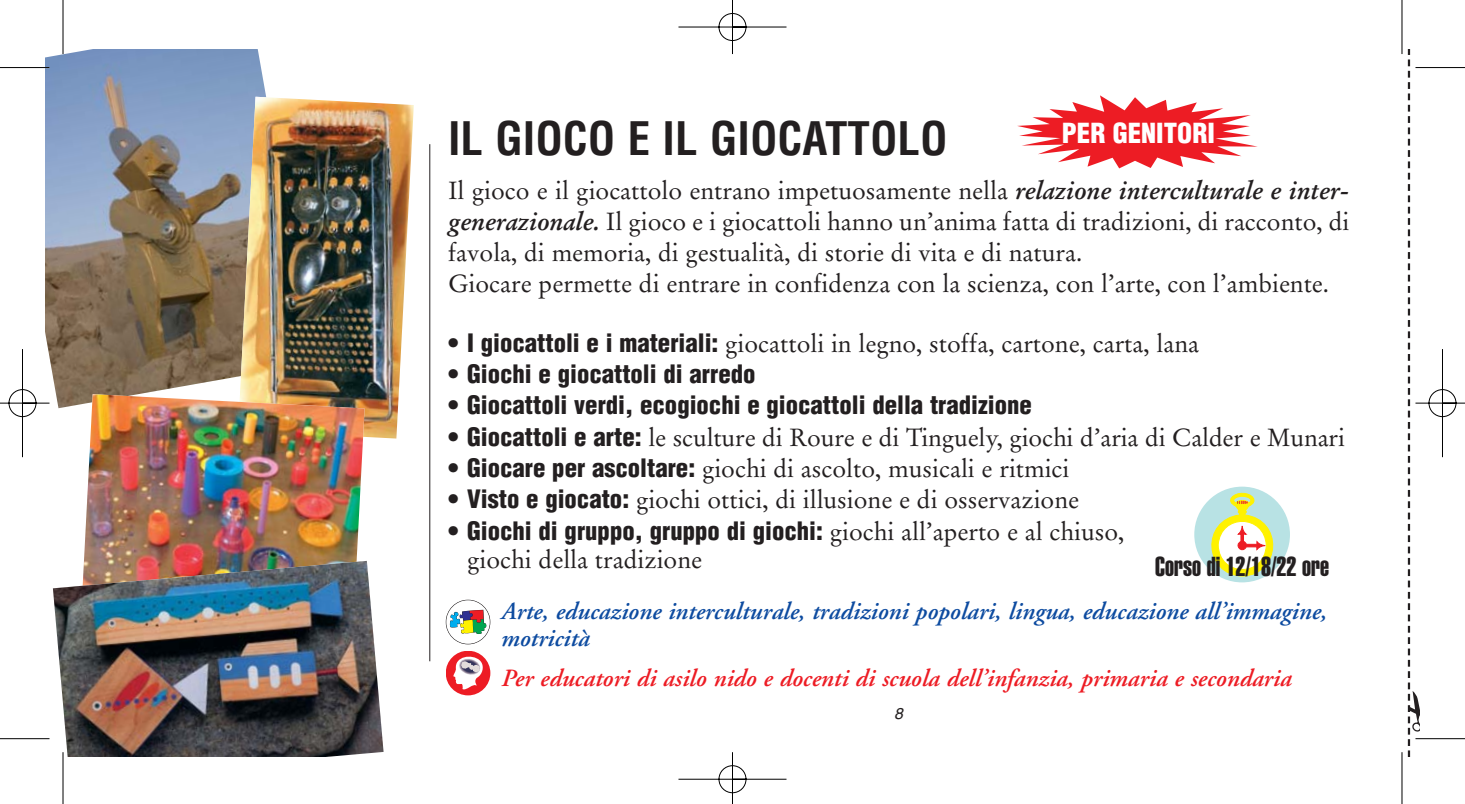
<style>
.page{position:relative;width:1465px;height:804px;background:#fff}
.page>*{position:absolute;margin:0;border:0;box-sizing:border-box;transform-origin:0 0}
.t1{font:700 condensed 45px "Helvetica";color:#231f20}
.t2{font:27px "Helvetica Extra Compressed";color:#231f20}
.t3{font:900 condensed 27px "Helvetica";color:#fff}
.t4{font:24.75px/31.3px "Stempel Garamond";color:#231f20}
.t5{font:900 condensed 24.75px "Helvetica";color:#231f20}
.t6{font:italic 600 24.75px/27px "Adobe Garamond";color:#0d4ba0}
.t7{font:italic 600 24.75px "Adobe Garamond";color:#ed1c24}
.t8{font:italic 15.75px "Helvetica";color:#231f20}
.s1{font-weight:700;font-style:italic}
.s2{font-family:"Helvetica";font-weight:900;font-stretch:condensed}
.s3{font-family:"Stempel Garamond";font-weight:400;font-stretch:normal}
</style>
<div class="page">
<img style="left:0;top:0;width:1465px;height:803px">
<svg style="left:1403px;top:50px;width:34px;height:706px"></svg>
<h1 class="t1" style="left:448px;top:121px;width:501px">IL GIOCO E IL GIOCATTOLO</h1>
<p class="t4" style="left:448px;top:177px;width:903px">Il gioco e il giocattolo entrano impetuosamente nella <span class="s1">relazione interculturale e inter&shy;generazionale.</span> Il gioco e i giocattoli hanno un’anima fatta di tradizioni, di racconto, di favola, di memoria, di gestualità, di storie di vita e di natura.<br>Giocare permette di entrare in confidenza con la scienza, con l’arte, con l’ambiente.</p>
<p class="t4" style="left:448px;top:330px;width:753px"><span class="s2">• I giocattoli e i materiali:</span> giocattoli in legno, stoffa, cartone, carta, lana</p>
<p class="t5" style="left:448px;top:364px;width:309px">• Giochi e giocattoli di arredo</p>
<p class="t5" style="left:448px;top:395px;width:585px">• Giocattoli verdi, ecogiochi e giocattoli della tradizione</p>
<p class="t4" style="left:448px;top:423px;width:898px"><span class="s2">• Giocattoli e arte:</span> le sculture di Roure e di Tinguely, giochi d’aria di Calder e Munari</p>
<p class="t4" style="left:448px;top:455px;width:623px"><span class="s2">• Giocare per ascoltare:</span> giochi di ascolto, musicali e ritmici</p>
<p class="t4" style="left:448px;top:486px;width:633px"><span class="s2">• Visto e giocato:</span> giochi ottici, di illusione e di osservazione</p>
<p class="t5" style="left:448px;top:521px;width:678px">• Giochi di gruppo, gruppo di giochi: <span class="s3">giochi all’aperto e al chiuso,</span></p>
<p class="t4" style="left:467px;top:545px;width:236px">giochi della tradizione</p>
<p class="t6" style="left:501px;top:600px;width:828px">Arte, educazione interculturale, tradizioni popolari, lingua, educazione all’immagine, motricità</p>
<p class="t7" style="left:502px;top:668px;width:791px">Per educatori di asilo nido e docenti di scuola dell’infanzia, primaria e secondaria</p>
<p class="t3" style="left:1062px;top:122px;width:154px">PER GENITORI</p>
<p class="t2" style="left:1155px;top:556px;width:175px">Corso di 12/18/22 ore</p>
<p class="t8" style="left:894px;top:707px;width:10px">8</p>
</div>
